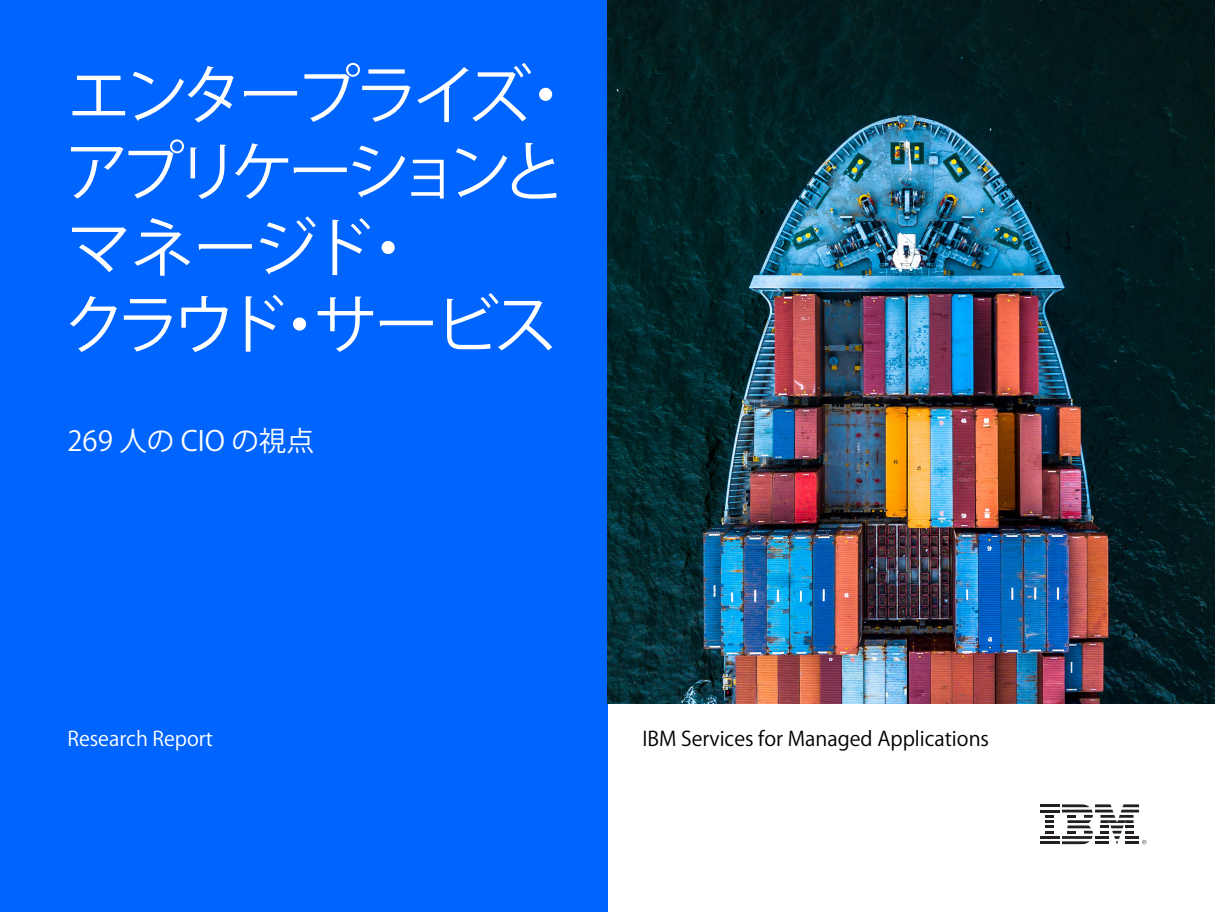
<style>
.page{position:relative;width:1215px;height:912px;background:#fff}
.page>*{position:absolute;margin:0;border:0;box-sizing:border-box;transform-origin:0 0}
.IBM-TitleWhite55{font:63.75px/76.5px "Koz Go Pr 6 N";letter-spacing:-.1em;color:#fff}
.IBM-SubTitleWhite22{font:27.5px "Koz Go Pr 6 N";color:#fff}
.IBM-TextBoldBlack16{font:20px "Koz Go Pr 6 N";color:#000}
.IBM-TextWhite16{font:20px "Koz Go Pr 6 N";color:#fff}
</style>
<div class="page">
<div style="left:0;top:0;width:608px;height:911px;background:#0064ff"></div>
<img style="left:608px;top:0;width:607px;height:703px">
<svg style="left:1040px;top:804px;width:106px;height:40px"></svg>
<p class="IBM-TitleWhite55" style="left:63px;top:58px;width:516px">エンタープライズ・アプリケーションとマネージド・<br>クラウド・サービス</p>
<p class="IBM-SubTitleWhite22" style="left:68px;top:425px;width:248px">269 人の CIO の視点</p>
<p class="IBM-TextWhite16" style="left:68px;top:727px;width:147px">Research Report</p>
<p class="IBM-TextBoldBlack16" style="left:642px;top:727px;width:348px">IBM Services for Managed Applications</p>
</div>
